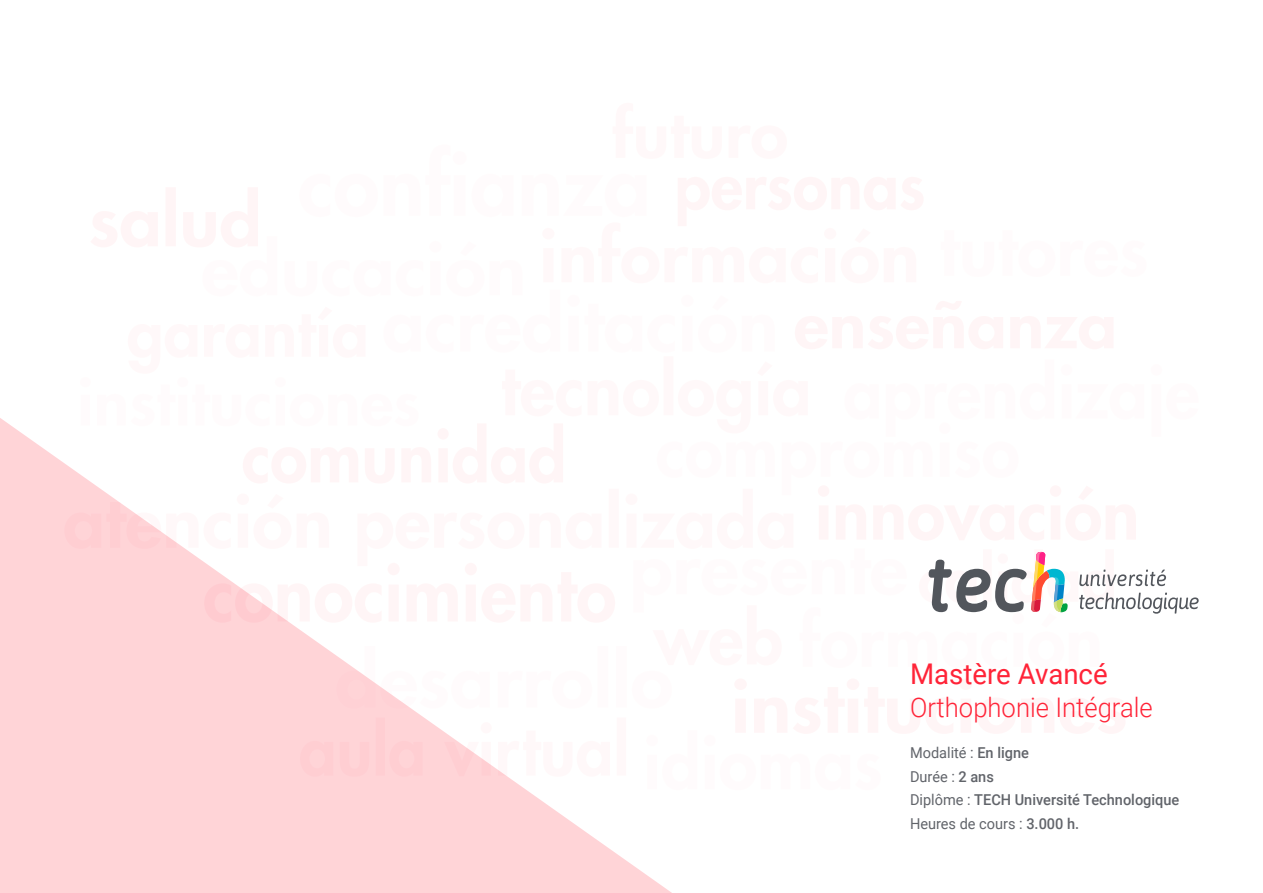
<style>
.page{position:relative;width:1263px;height:893px;background:#fff}
.page>*{position:absolute;margin:0;border:0;box-sizing:border-box;transform-origin:0 0}
.t1{font:28.5px "Roboto";color:#ff2438}
.t2{font:300 27px "Roboto";color:#ff2438;scale:.95 1}
.t3{font:500 15px/23.7px "Roboto";color:#61646a}
.s1{font-weight:400}
</style>
<div class="page">
<svg style="left:0;top:418px;width:672px;height:475px;background:#ffd8da"></svg>
<svg style="left:64px;top:418px;width:1135px;height:372px"></svg>
<h1 class="t1" style="left:910px;top:654px;width:199px">Mastère Avancé</h1>
<h2 class="t2" style="left:910px;top:689px;width:257px">Orthophonie Intégrale</h2>
<p class="t3" style="left:910px;top:740px;width:271px"><span class="s1">Modalité :</span> En ligne<br><span class="s1">Durée :</span> 2 ans<br><span class="s1">Diplôme :</span> TECH Université Technologique<br><span class="s1">Heures de cours :</span> 3.000 h.</p>
</div>
